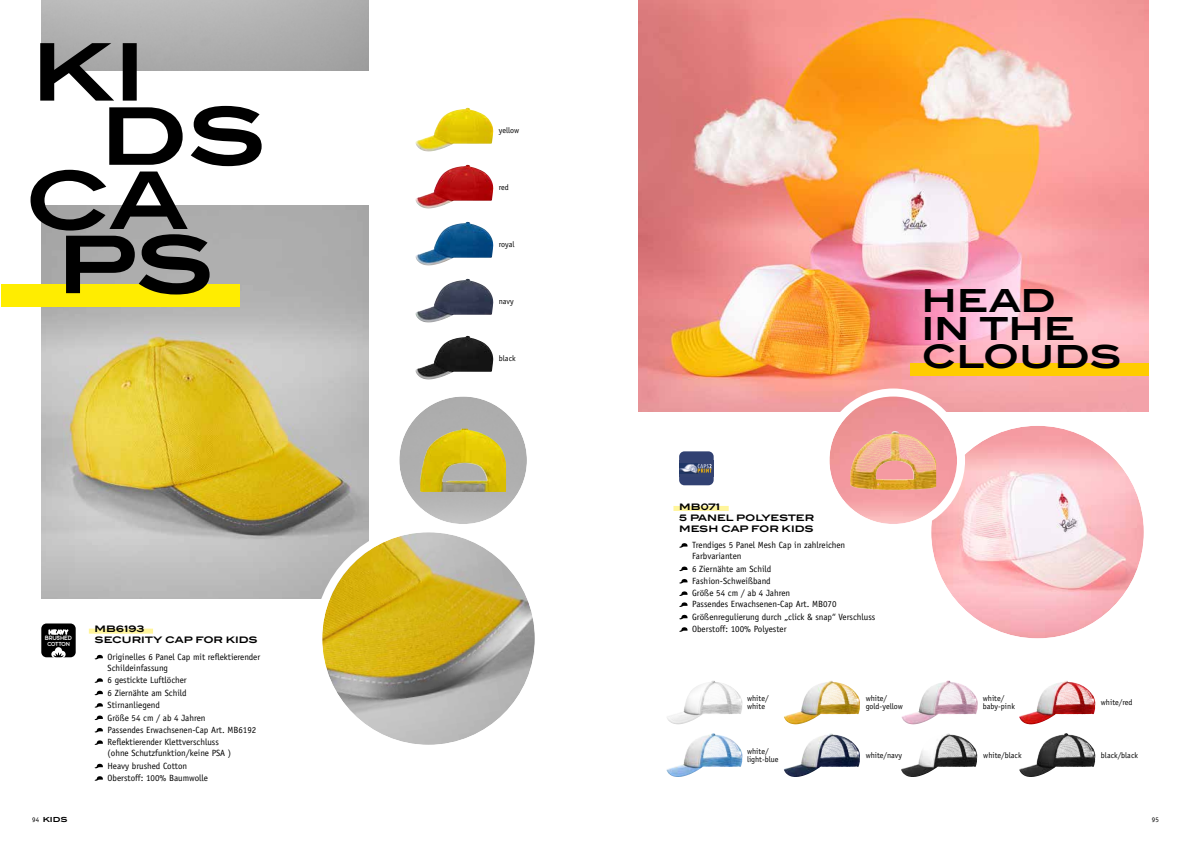
<style>
.page{position:relative;width:1191px;height:842px;background:#fff}
.page>*{position:absolute;margin:0;border:0;box-sizing:border-box;transform-origin:0 0}
.t1{font:700 32px/28px "Blair ITC";color:#000}
.t2{font:9px/12.4px "Officina Sans";color:#000}
.t3{font:700 9px/11px "Blair ITC";letter-spacing:-.01em;color:#000}
.t4{font:8px/8px "Officina Sans";color:#000}
.t5{font:700 7px "Blair ITC";color:#000}
.t6{font:7px "Officina Sans";color:#000}
.t7{font:700 6.1px/5.8px "Moon 2.0";letter-spacing:.055em;color:#fff;text-align:center}
.t8{font:700 5.8px "Moon 2.0";letter-spacing:.01em;color:#fff}
.s1{font-family:"Officina Sans";font-weight:400}
</style>
<div class="page">
<img style="left:931px;top:426px;width:212px;height:212px;border-radius:106px">
<div style="left:923px;top:418px;width:228px;height:228px;border:8px solid #fff;border-radius:50%"></div>
<img style="left:638px;top:0;width:510px;height:411px">
<img style="left:41px;top:206px;width:328px;height:392px">
<img style="left:1019px;top:733px;width:53px;height:44px">
<img style="left:901px;top:733px;width:55px;height:44px">
<img style="left:784px;top:733px;width:53px;height:44px">
<img style="left:666px;top:733px;width:53px;height:44px">
<img style="left:1019px;top:681px;width:54px;height:43px">
<img style="left:901px;top:680px;width:53px;height:44px">
<img style="left:784px;top:681px;width:54px;height:43px">
<img style="left:667px;top:681px;width:53px;height:43px">
<div style="left:679px;top:451px;width:34px;height:34px;background:#314172;border-radius:5px"></div>
<img style="left:679px;top:463px;width:18px;height:10px">
<svg style="left:697px;top:464px;width:14px;height:9px"></svg>
<img style="left:415px;top:336px;width:78px;height:43px">
<img style="left:415px;top:279px;width:78px;height:43px">
<img style="left:415px;top:222px;width:78px;height:43px">
<img style="left:415px;top:165px;width:78px;height:43px">
<img style="left:415px;top:108px;width:78px;height:43px">
<img style="left:399px;top:396px;width:128px;height:128px;border-radius:64px">
<div style="left:391px;top:388px;width:144px;height:144px;border:8px solid #fff;border-radius:50%"></div>
<img style="left:420px;top:429px;width:86px;height:63px">
<img style="left:829px;top:396px;width:128px;height:128px;border-radius:64px">
<div style="left:821px;top:388px;width:144px;height:144px;border:8px solid #fff;border-radius:50%"></div>
<img style="left:850px;top:431px;width:59px;height:59px">
<div style="left:1px;top:284px;width:239px;height:23px;background:#ffed00"></div>
<svg style="left:31px;top:43px;width:231px;height:251px"></svg>
<img style="left:322px;top:532px;width:213px;height:213px;border-radius:106px">
<div style="left:314px;top:524px;width:229px;height:229px;border:8px solid #fff;border-radius:50%"></div>
<div style="left:41px;top:623px;width:35px;height:34px;background:#000;border-radius:5px"></div>
<svg style="left:49px;top:629px;width:19px;height:6px"></svg>
<svg style="left:51px;top:647px;width:15px;height:11px"></svg>
<div style="left:673px;top:506px;width:55px;height:5px;background:#fff59b"></div>
<svg style="left:679px;top:543px;width:8px;height:5px"></svg>
<svg style="left:679px;top:566px;width:8px;height:5px"></svg>
<svg style="left:679px;top:579px;width:8px;height:4px"></svg>
<svg style="left:679px;top:591px;width:8px;height:5px"></svg>
<svg style="left:679px;top:602px;width:8px;height:5px"></svg>
<svg style="left:679px;top:615px;width:8px;height:4px"></svg>
<svg style="left:679px;top:627px;width:8px;height:5px"></svg>
<div style="left:89px;top:629px;width:64px;height:5px;background:#fff59b"></div>
<svg style="left:94px;top:655px;width:9px;height:4px"></svg>
<svg style="left:94px;top:678px;width:9px;height:5px"></svg>
<svg style="left:94px;top:691px;width:9px;height:4px"></svg>
<svg style="left:94px;top:703px;width:9px;height:5px"></svg>
<svg style="left:94px;top:715px;width:9px;height:5px"></svg>
<svg style="left:94px;top:728px;width:9px;height:4px"></svg>
<svg style="left:94px;top:740px;width:9px;height:5px"></svg>
<svg style="left:94px;top:764px;width:9px;height:4px"></svg>
<svg style="left:94px;top:776px;width:9px;height:5px"></svg>
<div style="left:909px;top:363px;width:239px;height:13px;background:#fc0"></div>
<p class="t4" style="left:499px;top:126px;width:22px">yellow</p>
<p class="t4" style="left:499px;top:183px;width:12px">red</p>
<p class="t4" style="left:499px;top:240px;width:17px">royal</p>
<p class="t4" style="left:499px;top:297px;width:16px">navy</p>
<p class="t4" style="left:499px;top:354px;width:18px">black</p>
<h1 class="t1" style="left:921px;top:286px;width:202px">HEAD<br>IN THE<br>CLOUDS</h1>
<p class="t7" style="left:45px;top:629px;width:28px">HEAVY<br>BRUSHED</p>
<p class="t8" style="left:47px;top:641px;width:24px">COTTON</p>
<p class="t3" style="left:679px;top:501px;width:137px">MB071<br>5 PANEL POLYESTER<br>MESH CAP FOR KIDS</p>
<p class="t2" style="left:692px;top:540px;width:155px;line-height:11px">Trendiges 5 Panel Mesh Cap in zahlreichen<br>Farbvarianten</p>
<p class="t2" style="left:692px;top:562px;width:100px">6 Ziernähte am Schild<br>Fashion-Schweißband<br>Größe 54 cm / ab 4 Jahren</p>
<p class="t2" style="left:692px;top:598px;width:185px">Passendes Erwachsenen-Cap Art. MB070<br>Größenregulierung durch „click &amp; snap“ Verschluss</p>
<p class="t3" style="left:94px;top:623px;width:52px">MB6193</p>
<p class="t2" style="left:692px;top:623px;width:96px">Oberstoff: 100% Polyester</p>
<p class="t3" style="left:94px;top:634px;width:165px">SECURITY CAP FOR KIDS</p>
<p class="t2" style="left:107px;top:651px;width:154px;line-height:11px">Originelles 6 Panel Cap mit reflektierender<br>Schildeinfassung</p>
<p class="t2" style="left:107px;top:674px;width:150px">6 gestickte Luftlöcher<br>6 Ziernähte am Schild<br>Stirnanliegend<br>Größe 54 cm / ab 4 Jahren<br>Passendes Erwachsenen-Cap Art. MB6192<br>Reflektierender Klettverschluss</p>
<p class="t2" style="left:107px;top:747px;width:125px">(ohne Schutzfunktion/keine PSA )<br>Heavy brushed Cotton<br>Oberstoff: 100% Baumwolle</p>
<p class="t4" style="left:747px;top:695px;width:23px">white/ white</p>
<p class="t4" style="left:747px;top:747px;width:33px">white/ light-blue</p>
<p class="t4" style="left:865px;top:695px;width:39px">white/ gold-yellow</p>
<p class="t4" style="left:983px;top:695px;width:33px">white/ baby-pink</p>
<p class="t4" style="left:1101px;top:699px;width:33px">white/red</p>
<p class="t4" style="left:865px;top:751px;width:38px">white/navy</p>
<p class="t4" style="left:983px;top:751px;width:40px">white/black</p>
<p class="t4" style="left:1101px;top:751px;width:39px">black/black</p>
<p class="t5" style="left:32px;top:815px;width:37px"><span class="s1">94</span> KIDS</p>
<p class="t6" style="left:1151px;top:816px;width:8px">95</p>
</div>
